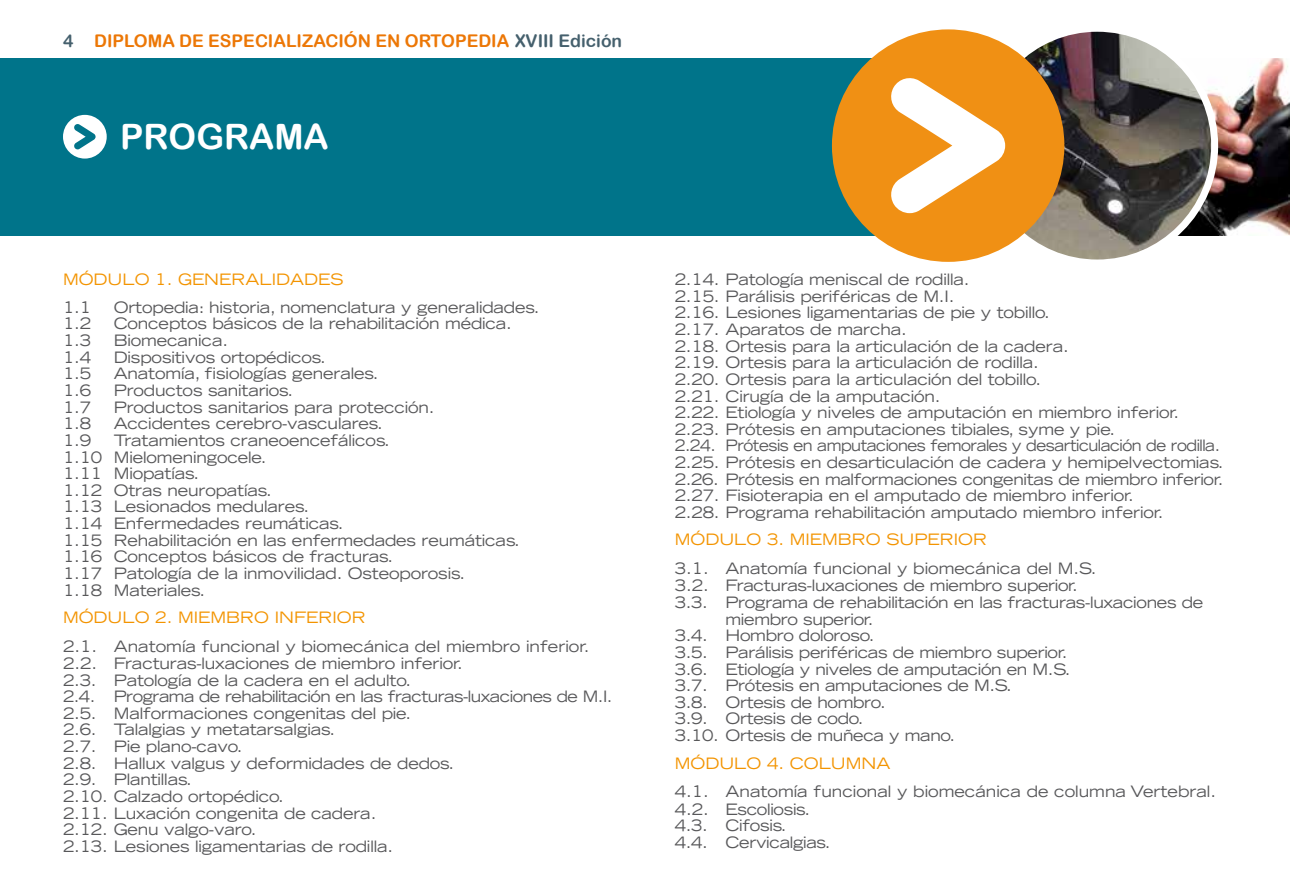
<style>
.page{position:relative;width:1290px;height:893px;background:#fff}
.page>*{position:absolute;margin:0;border:0;box-sizing:border-box;transform-origin:0 0}
.t1{font:35px "Arial Rounded MT Bold";color:#fff}
.t2{font:17.5px "Arial Rounded MT Bold";color:#ec7706}
.t3{font:expanded 15.75px/16.6px "Trade Gothic LT Std";letter-spacing:-.01em;color:#58585a}
.t4{font:expanded 15.75px "Trade Gothic LT Std";color:#f39400}
.s1{color:#45606d}
</style>
<div class="page">
<div style="left:0;top:59px;width:1290px;height:177px;background:#00748a"></div>
<img style="left:1172px;top:59px;width:118px;height:177px">
<div style="left:63px;top:115px;width:44px;height:44px;background:#fff;border-radius:50%"></div>
<svg style="left:74px;top:124px;width:22px;height:25px"></svg>
<img style="left:980px;top:28px;width:234px;height:235px;border-radius:117px">
<div style="left:976px;top:25px;width:242px;height:242px;border:7px solid #fff;border-radius:50%"></div>
<div style="left:832px;top:29px;width:232px;height:233px;background:#f09014;border-radius:50%"></div>
<svg style="left:891px;top:78px;width:114px;height:135px"></svg>
<p class="t2" style="left:63px;top:31px;width:561px"><span class="s1">4</span> DIPLOMA DE ESPECIALIZACIÓN EN ORTOPEDIA <span class="s1">XVIII Edición</span></p>
<h1 class="t1" style="left:120px;top:116px;width:210px">PROGRAMA</h1>
<p class="t4" style="left:63px;top:269px;width:282px">MÓDULO 1. GENERALIDADES</p>
<p class="t3" style="left:63px;top:298px;width:30px">1.1</p>
<p class="t3" style="left:114px;top:298px;width:427px">Ortopedia: historia, nomenclatura y generalidades.</p>
<p class="t3" style="left:63px;top:315px;width:30px">1.2</p>
<p class="t3" style="left:114px;top:315px;width:400px">Conceptos básicos de la rehabilitación médica.</p>
<p class="t3" style="left:63px;top:332px;width:30px">1.3</p>
<p class="t3" style="left:114px;top:332px;width:116px">Biomecanica.</p>
<p class="t3" style="left:63px;top:348px;width:30px">1.4</p>
<p class="t3" style="left:114px;top:348px;width:214px">Dispositivos ortopédicos.</p>
<p class="t3" style="left:63px;top:365px;width:30px">1.5</p>
<p class="t3" style="left:114px;top:365px;width:266px">Anatomía, fisiologías generales.</p>
<p class="t3" style="left:63px;top:382px;width:30px">1.6</p>
<p class="t3" style="left:114px;top:382px;width:181px">Productos sanitarios.</p>
<p class="t3" style="left:63px;top:398px;width:30px">1.7</p>
<p class="t3" style="left:114px;top:398px;width:322px">Productos sanitarios para protección.</p>
<p class="t3" style="left:63px;top:415px;width:30px">1.8</p>
<p class="t3" style="left:114px;top:415px;width:271px">Accidentes cerebro-vasculares.</p>
<p class="t3" style="left:63px;top:432px;width:30px">1.9</p>
<p class="t3" style="left:63px;top:432px;width:458px;text-indent:51px">Tratamientos craneoencefálicos.<br>1.10 Mielomeningocele.<br>1.11 Miopatías.<br>1.12 Otras neuropatías.<br>1.13 Lesionados medulares.<br>1.14 Enfermedades reumáticas.<br>1.15 Rehabilitación en las enfermedades reumáticas.<br>1.16 Conceptos básicos de fracturas.<br>1.17 Patología de la inmovilidad. Osteoporosis.<br>1.18 Materiales.</p>
<p class="t4" style="left:63px;top:607px;width:304px">MÓDULO 2. MIEMBRO INFERIOR</p>
<p class="t3" style="left:63px;top:637px;width:551px">2.1. Anatomía funcional y biomecánica del miembro inferior.<br>2.2. Fracturas-luxaciones de miembro inferior.<br>2.3. Patología de la cadera en el adulto.<br>2.4. Programa de rehabilitación en las fracturas-luxaciones de M.I.<br>2.5. Malformaciones congenitas del pie.<br>2.6. Talalgias y metatarsalgias.<br>2.7. Pie plano-cavo.<br>2.8. Hallux valgus y deformidades de dedos.<br>2.9. Plantillas.<br>2.10. Calzado ortopédico.<br>2.11. Luxación congenita de cadera.<br>2.12. Genu valgo-varo.<br>2.13. Lesiones ligamentarias de rodilla.</p>
<p class="t3" style="left:675px;top:271px;width:550px">2.14. Patología meniscal de rodilla.<br>2.15. Parálisis periféricas de M.I.<br>2.16. Lesiones ligamentarias de pie y tobillo.<br>2.17. Aparatos de marcha.<br>2.18. Ortesis para la articulación de la cadera.<br>2.19. Ortesis para la articulación de rodilla.<br>2.20. Ortesis para la articulación del tobillo.<br>2.21. Cirugía de la amputación.<br>2.22. Etiología y niveles de amputación en miembro inferior.<br>2.23. Prótesis en amputaciones tibiales, syme y pie.<br>2.24. Prótesis en amputaciones femorales y desarticulación de rodilla.<br>2.25. Prótesis en desarticulación de cadera y hemipelvectomias.<br>2.26. Prótesis en malformaciones congenitas de miembro inferior.<br>2.27. Fisioterapia en el amputado de miembro inferior.<br>2.28. Programa rehabilitación amputado miembro inferior.</p>
<p class="t4" style="left:675px;top:529px;width:314px">MÓDULO 3. MIEMBRO SUPERIOR</p>
<p class="t3" style="left:675px;top:560px;width:423px">3.1. Anatomía funcional y biomecánica del M.S.</p>
<p class="t3" style="left:675px;top:577px;width:405px">3.2. Fracturas-luxaciones de miembro superior.</p>
<p class="t3" style="left:675px;top:594px;width:530px">3.3. Programa de rehabilitación en las fracturas-luxaciones de</p>
<p class="t3" style="left:725px;top:610px;width:149px">miembro superior.</p>
<p class="t3" style="left:675px;top:627px;width:201px">3.4. Hombro doloroso.</p>
<p class="t3" style="left:675px;top:644px;width:394px">3.5. Parálisis periféricas de miembro superior.</p>
<p class="t3" style="left:675px;top:660px;width:397px">3.6. Etiología y niveles de amputación en M.S.</p>
<p class="t3" style="left:675px;top:677px;width:339px">3.7. Prótesis en amputaciones de M.S.</p>
<p class="t3" style="left:675px;top:693px;width:212px">3.8. Ortesis de hombro.</p>
<p class="t3" style="left:675px;top:710px;width:190px">3.9. Ortesis de codo.</p>
<p class="t3" style="left:675px;top:727px;width:282px">3.10. Ortesis de muñeca y mano.</p>
<p class="t4" style="left:675px;top:752px;width:217px">MÓDULO 4. COLUMNA</p>
<p class="t3" style="left:675px;top:782px;width:543px">4.1. Anatomía funcional y biomecánica de columna Vertebral.<br>4.2. Escoliosis.<br>4.3. Cifosis.<br>4.4. Cervicalgias.</p>
</div>
